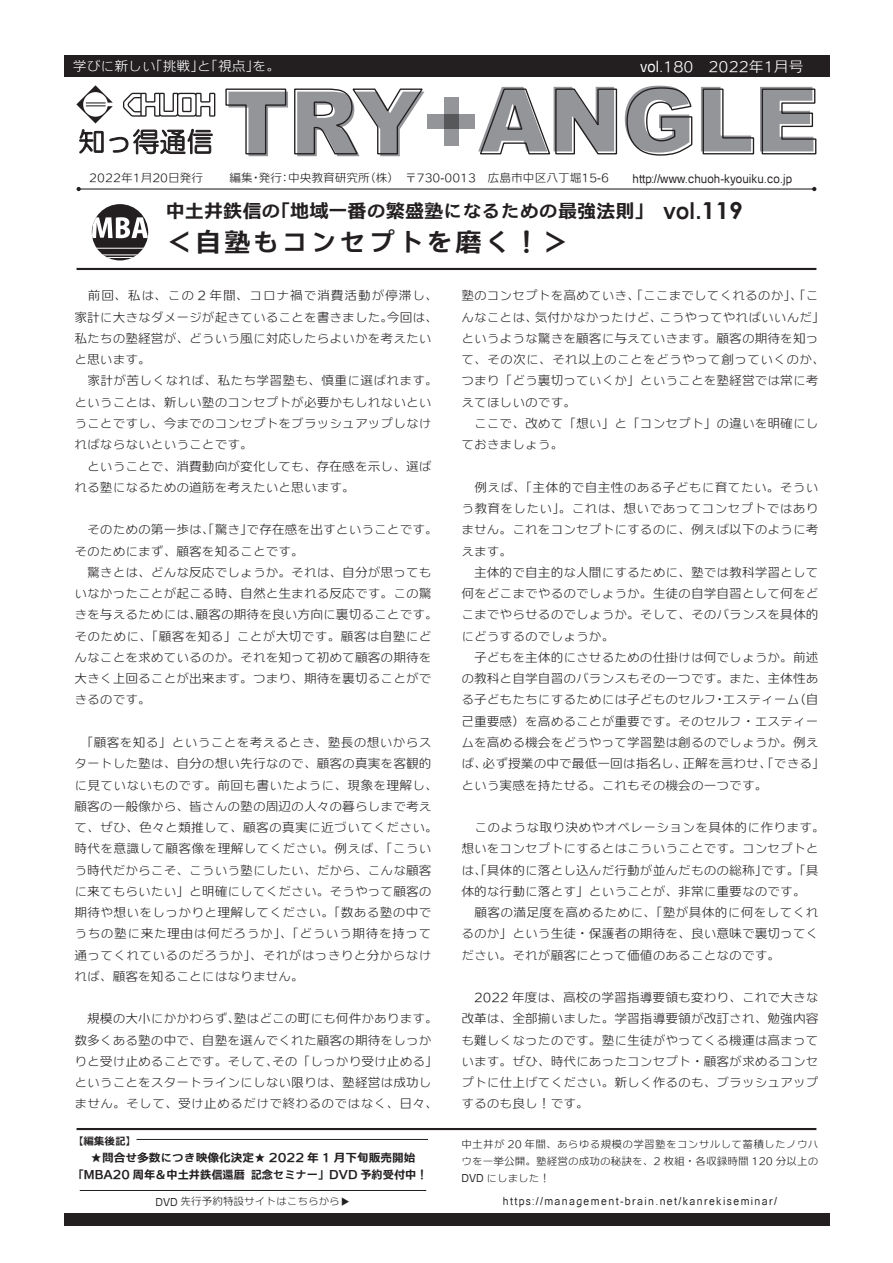
<style>
.page{position:relative;width:893px;height:1263px;background:#fff}
.page>*{position:absolute;margin:0;border:0;box-sizing:border-box;transform-origin:0 0}
.t1{font:26.55px "C4 Beogo Nexus E";letter-spacing:.1em;color:#231f20}
.t2{font:19.2px "C4 Beogo Nexus E";color:#231f20}
.t3{font:14.4px "C4 Beogo L";color:#fff}
.t4{font:13.8px "C4 Universal View BDY EL";color:#fff}
.t5{font:12.75px/21.3px "C4 Universal View BDY EL";color:#231f20}
.t6{font:12.75px/21.3px "C4 Universal View BDY EL";letter-spacing:.02em;color:#231f20}
.t7{font:12.3px "Catriel";color:#231f20;scale:.95 1}
.t8{font:11.7px/17px "C4 Beogo Nexus E";color:#231f20;text-align:center}
.t9{font:11.4px "C4 Beogo L";color:#231f20}
.t10{font:11.1px "Catriel";letter-spacing:.13em;color:#231f20;scale:.95 1}
.t11{font:10.65px/17px "C4 Universal View BDY EL";letter-spacing:.005em;color:#231f20;text-align:justify}
.t12{font:10.65px "C4 Beogo Nexus E";color:#231f20}
.t13{font:10.65px "C4 Beogo L";color:#231f20}
.s1{font-family:"Catriel";font-size:15.6px}
.s2{font-family:"C4 Universal View BDY EL";font-size:14.85px}
.s3{font-family:"C4 Universal View BDY EL";font-size:11.7px}
.s4{font-family:"C4 Beogo L";font-size:11.7px}
.s5{font-family:"C4 Beogo L";font-size:11.4px}
.s6{font-family:"Catriel";font-weight:700;font-size:23.4px}
.s7{font-family:"Century Gothic";font-weight:700;font-size:23.4px}
.s8{font-family:"C4 Beogo L";font-size:12.3px}
.s9{font-family:"C4 Beogo L";font-size:10.35px}
.s10{font-family:"Catriel";font-size:11.1px}
</style>
<div class="page">
<svg style="left:76px;top:85px;width:139px;height:70px"></svg>
<svg style="left:225px;top:86px;width:591px;height:70px"></svg>
<div style="left:427px;top:114px;width:17px;height:15px;background:#939598"></div>
<div style="left:458px;top:114px;width:17px;height:15px;background:#939598"></div>
<div style="left:444px;top:129px;width:14px;height:16px;background:#939598"></div>
<div style="left:444px;top:97px;width:14px;height:17px;background:#939598"></div>
<div style="left:444px;top:114px;width:14px;height:15px;background:#57585a"></div>
<div style="left:64px;top:1213px;width:765px;height:13px;background:#231f20"></div>
<div style="left:64px;top:55px;width:766px;height:22px;background:#231f20"></div>
<hr style="left:79px;top:188px;width:735px;height:2px;background:#231f20">
<svg style="left:77px;top:187px;width:4px;height:4px"></svg>
<svg style="left:812px;top:187px;width:4px;height:4px"></svg>
<hr style="left:77px;top:268px;width:739px;height:2px;background:#231f20">
<div style="left:92px;top:204px;width:56px;height:56px;background:#231f20;border-radius:50%"></div>
<svg style="left:92px;top:217px;width:56px;height:21px"></svg>
<hr style="left:92px;top:257px;width:56px;height:1px;background:#fff">
<hr style="left:92px;top:255px;width:56px;height:1px;background:#fff">
<hr style="left:92px;top:248px;width:56px;height:1px;background:#fff">
<hr style="left:77px;top:1128px;width:739px;height:2px;background:#231f20">
<hr style="left:137px;top:1139px;width:291px;height:1px;background:#231f20">
<hr style="left:80px;top:1190px;width:346px;height:1px;background:#231f20">
<p class="t4" style="left:73px;top:59px;width:209px">学びに新しい「挑戦」と「視点」を。</p>
<p class="t3" style="left:640px;top:59px;width:165px"><span class="s1">vol.</span>180 2022<span class="s2">年</span>1<span class="s2">月号</span></p>
<p class="t9" style="left:89px;top:172px;width:116px">2022<span class="s3">年</span>1<span class="s3">月</span>20<span class="s3">日発行</span></p>
<p class="t7" style="left:230px;top:171px;width:594px"><span class="s3">編集・発行：中央教育研究所（株）　</span><span class="s4">〒</span><span class="s5">730</span>-<span class="s5">0013</span><span class="s3">　広島市中区八丁堀</span><span class="s5">15</span>-<span class="s5">6</span><span class="s3">　　</span>http://www.chuoh-kyouiku.co.jp</p>
<h2 class="t2" style="left:166px;top:201px;width:579px">中土井鉄信の「地域一番の繁盛塾になるための最強法則」 <span class="s6">vol.</span><span class="s7">119</span></h2>
<h1 class="t1" style="left:166px;top:229px;width:405px">＜自塾もコンセプトを磨く！＞</h1>
<p class="t5" style="left:461px;top:285px;width:365px">塾のコンセプトを高めていき、「ここまでしてくれるのか」、「こんなことは、気付かなかったけど、こうやってやればいいんだ」というような驚きを顧客に与えていきます。顧客の期待を知って、その次に、それ以上のことをどうやって創っていくのか、つまり「どう裏切っていくか」ということを塾経営では常に考えてほしいのです。<br>　ここで、改めて「想い」と「コンセプト」の違いを明確にしておきましょう。</p>
<p class="t5" style="left:461px;top:476px;width:365px">　例えば、「主体的で自主性のある子どもに育てたい。そういう教育をしたい」。これは、想いであってコンセプトではありません。これをコンセプトにするのに、例えば以下のように考えます。<br>　主体的で自主的な人間にするために、塾では教科学習として何をどこまでやるのでしょうか。生徒の自学自習として何をどこまでやらせるのでしょうか。そして、そのバランスを具体的にどうするのでしょうか。<br>　子どもを主体的にさせるための仕掛けは何でしょうか。前述の教科と自学自習のバランスもその一つです。また、主体性ある子どもたちにするためには子どものセルフ・エスティーム（自己重要感）を高めることが重要です。そのセルフ・エスティームを高める機会をどうやって学習塾は創るのでしょうか。例えば、必ず授業の中で最低一回は指名し、正解を言わせ、「できる」という実感を持たせる。これもその機会の一つです。</p>
<p class="t5" style="left:461px;top:816px;width:365px">　このような取り決めやオペレーションを具体的に作ります。想いをコンセプトにするとはこういうことです。コンセプトとは、「具体的に落とし込んだ行動が並んだものの総称」です。「具体的な行動に落とす」ということが、非常に重要なのです。<br>　顧客の満足度を高めるために、「塾が具体的に何をしてくれるのか」という生徒・保護者の期待を、良い意味で裏切ってください。それが顧客にとって価値のあることなのです。</p>
<p class="t5" style="left:461px;top:986px;width:359px;text-align:justify;text-indent:13px"><span class="s8">2022</span> 年度は、高校の学習指導要領も変わり、これで大きな改革は、全部揃いました。学習指導要領が改訂され、勉強内容も難しくなったのです。塾に生徒がやってくる機運は高まっています。ぜひ、時代にあったコンセプト・顧客が求めるコンセプトに仕上げてください。新しく作るのも、ブラッシュアップするのも良し！です。</p>
<p class="t11" style="left:461px;top:1135px;width:359px">中土井が <span class="s9">20</span> 年間、あらゆる規模の学習塾をコンサルして蓄積したノウハウを一挙公開。塾経営の成功の秘訣を、<span class="s9">2</span> 枚組・各収録時間 <span class="s9">120</span> 分以上の<span class="s10">DVD</span> にしました！</p>
<p class="t5" style="left:74px;top:285px;width:365px">　前回、私は、この <span class="s8">2</span> 年間、コロナ禍で消費活動が停滞し、家計に大きなダメージが起きていることを書きました。今回は、私たちの塾経営が、どういう風に対応したらよいかを考えたいと思います。<br>　家計が苦しくなれば、私たち学習塾も、慎重に選ばれます。ということは、新しい塾のコンセプトが必要かもしれないということですし、今までのコンセプトをブラッシュアップしなければならないということです。<br>　ということで、消費動向が変化しても、存在感を示し、選ばれる塾になるための道筋を考えたいと思います。</p>
<p class="t5" style="left:74px;top:519px;width:365px">　そのための第一歩は、「驚き」で存在感を出すということです。そのためにまず、顧客を知ることです。<br>　驚きとは、どんな反応でしょうか。それは、自分が思ってもいなかったことが起こる時、自然と生まれる反応です。この驚きを与えるためには、顧客の期待を良い方向に裏切ることです。そのために、「顧客を知る」ことが大切です。顧客は自塾にどんなことを求めているのか。それを知って初めて顧客の期待を大きく上回ることが出来ます。つまり、期待を裏切ることができるのです。</p>
<p class="t6" style="left:74px;top:731px;width:365px">　「顧客を知る」ということを考えるとき、塾長の想いからスタートした塾は、自分の想い先行なので、顧客の真実を客観的に見ていないものです。前回も書いたように、現象を理解し、顧客の一般像から、皆さんの塾の周辺の人々の暮らしまで考えて、ぜひ、色々と類推して、顧客の真実に近づいてください。時代を意識して顧客像を理解してください。例えば、「こういう時代だからこそ、こういう塾にしたい、だから、こんな顧客に来てもらいたい」と明確にしてください。そうやって顧客の期待や想いをしっかりと理解してください。「数ある塾の中でうちの塾に来た理由は何だろうか」、「どういう期待を持って通ってくれているのだろうか」、それがはっきりと分からなければ、顧客を知ることにはなりません。</p>
<p class="t5" style="left:74px;top:1008px;width:365px">　規模の大小にかかわらず、塾はどこの町にも何件かあります。数多くある塾の中で、自塾を選んでくれた顧客の期待をしっかりと受け止めることです。そして、その「しっかり受け止める」ということをスタートラインにしない限りは、塾経営は成功しません。そして、受け止めるだけで終わるのではなく、日々、</p>
<p class="t12" style="left:73px;top:1135px;width:65px">【編集後記】</p>
<p class="t8" style="left:73px;top:1149px;width:356px">★問合せ多数につき映像化決定★ 2022 年 1 月下旬販売開始「MBA20 周年＆中土井鉄信還暦 記念セミナー」DVD 予約受付中！</p>
<p class="t11" style="left:155px;top:1193px;width:186px"><span class="s10">DVD</span> 先行予約特設サイトはこちらから</p>
<p class="t13" style="left:340px;top:1206px;width:12px;rotate:-90deg">▼</p>
<p class="t10" style="left:503px;top:1194px;width:290px">https://management-brain.net/kanrekiseminar/</p>
</div>
